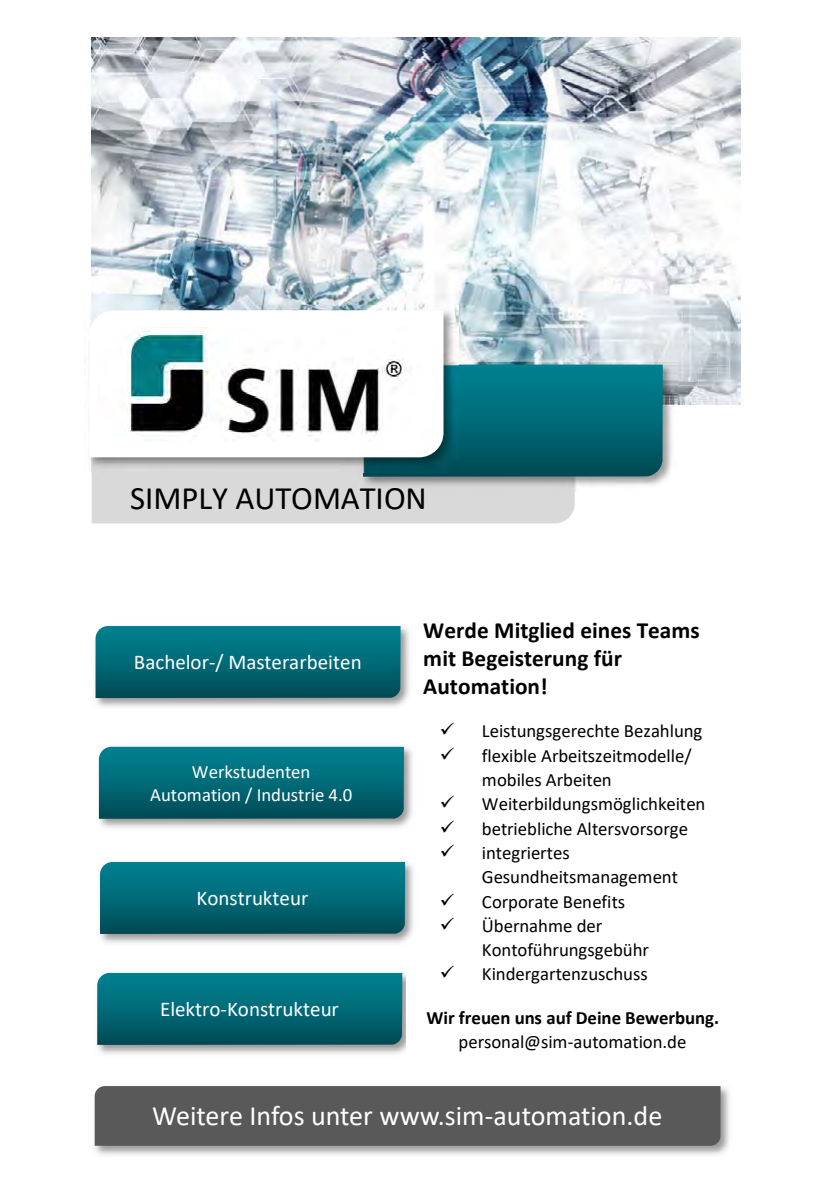
<style>
.page{position:relative;width:840px;height:1191px;background:#fff}
.page>*{position:absolute;margin:0;border:0;box-sizing:border-box;transform-origin:0 0}
.t1{font:32.8px "Calibri";color:#000}
.t2{font:28px "Calibri";color:#fff}
.t3{font:700 23.2px/28.4px "Calibri";letter-spacing:.005em;color:#000}
.t4{font:21px "Calibri";color:#fff}
.t5{font:18.8px/24.4px "Calibri";letter-spacing:-.005em;color:#000}
.t6{font:700 18.8px/24px "Calibri";color:#000;text-align:center}
.t7{font:18.8px/23px "Calibri";letter-spacing:-.005em;color:#fff;text-align:center}
.s1{font-weight:400}
</style>
<div class="page">
<img style="left:91px;top:37px;width:649px;height:367px">
<img style="left:97px;top:972px;width:308px;height:82px">
<img style="left:97px;top:973px;width:305px;height:72px">
<img style="left:101px;top:985px;width:297px;height:47px">
<div style="left:91px;top:472px;width:484px;height:52px;background:#d9d9d9"></div>
<img style="left:358px;top:359px;width:319px;height:133px">
<img style="left:363px;top:364px;width:299px;height:113px">
<img style="left:458px;top:379px;width:198px;height:83px">
<img style="left:88px;top:305px;width:370px;height:167px">
<svg style="left:89px;top:310px;width:354px;height:147px"></svg>
<img style="left:97px;top:327px;width:338px;height:114px">
<img style="left:94px;top:1086px;width:635px;height:69px">
<div style="left:95px;top:1086px;width:625px;height:59px;background:#595959"></div>
<div style="left:98px;top:1098px;width:618px;height:35px;background:#595959"></div>
<img style="left:95px;top:626px;width:314px;height:81px">
<img style="left:95px;top:626px;width:305px;height:72px">
<img style="left:100px;top:638px;width:296px;height:47px">
<img style="left:98px;top:746px;width:314px;height:82px">
<img style="left:99px;top:747px;width:305px;height:71px">
<img style="left:103px;top:759px;width:296px;height:47px">
<img style="left:100px;top:861px;width:313px;height:82px">
<img style="left:100px;top:862px;width:305px;height:72px">
<img style="left:104px;top:874px;width:296px;height:47px">
<p class="t1" style="left:130px;top:475px;width:298px">SIMPLY AUTOMATION</p>
<p class="t4" style="left:134px;top:647px;width:229px">Bachelor-/ Masterarbeiten</p>
<p class="t7" style="left:150px;top:759px;width:203px">Werkstudenten<br>Automation / Industrie 4.0</p>
<p class="t4" style="left:196px;top:883px;width:113px">Konstrukteur</p>
<p class="t4" style="left:160px;top:994px;width:180px">Elektro-Konstrukteur</p>
<p class="t3" style="left:423px;top:615px;width:278px">Werde Mitglied eines Teams mit Begeisterung für<br>Automation!</p>
<p class="t5" style="left:439px;top:718px;width:264px">✓ Leistungsgerechte Bezahlung</p>
<p class="t5" style="left:481px;top:742px;width:211px;text-indent:-42px">✓ flexible Arbeitszeitmodelle/ mobiles Arbeiten</p>
<p class="t5" style="left:439px;top:791px;width:267px">✓ Weiterbildungsmöglichkeiten</p>
<p class="t5" style="left:439px;top:815px;width:250px">✓ betriebliche Altersvorsorge</p>
<p class="t5" style="left:481px;top:840px;width:197px;text-indent:-42px">✓ integriertes<br>Gesundheitsmanagement</p>
<p class="t5" style="left:439px;top:888px;width:187px">✓ Corporate Benefits</p>
<p class="t5" style="left:481px;top:913px;width:169px;text-indent:-42px">✓ Übernahme der<br>Kontoführungsgebühr</p>
<p class="t5" style="left:439px;top:961px;width:209px">✓ Kindergartenzuschuss</p>
<p class="t6" style="left:426px;top:1005px;width:294px">Wir freuen uns auf Deine Bewerbung. <span class="s1">personal@sim-automation.de</span></p>
<p class="t2" style="left:152px;top:1096px;width:511px">Weitere Infos unter www.sim-automation.de</p>
</div>
